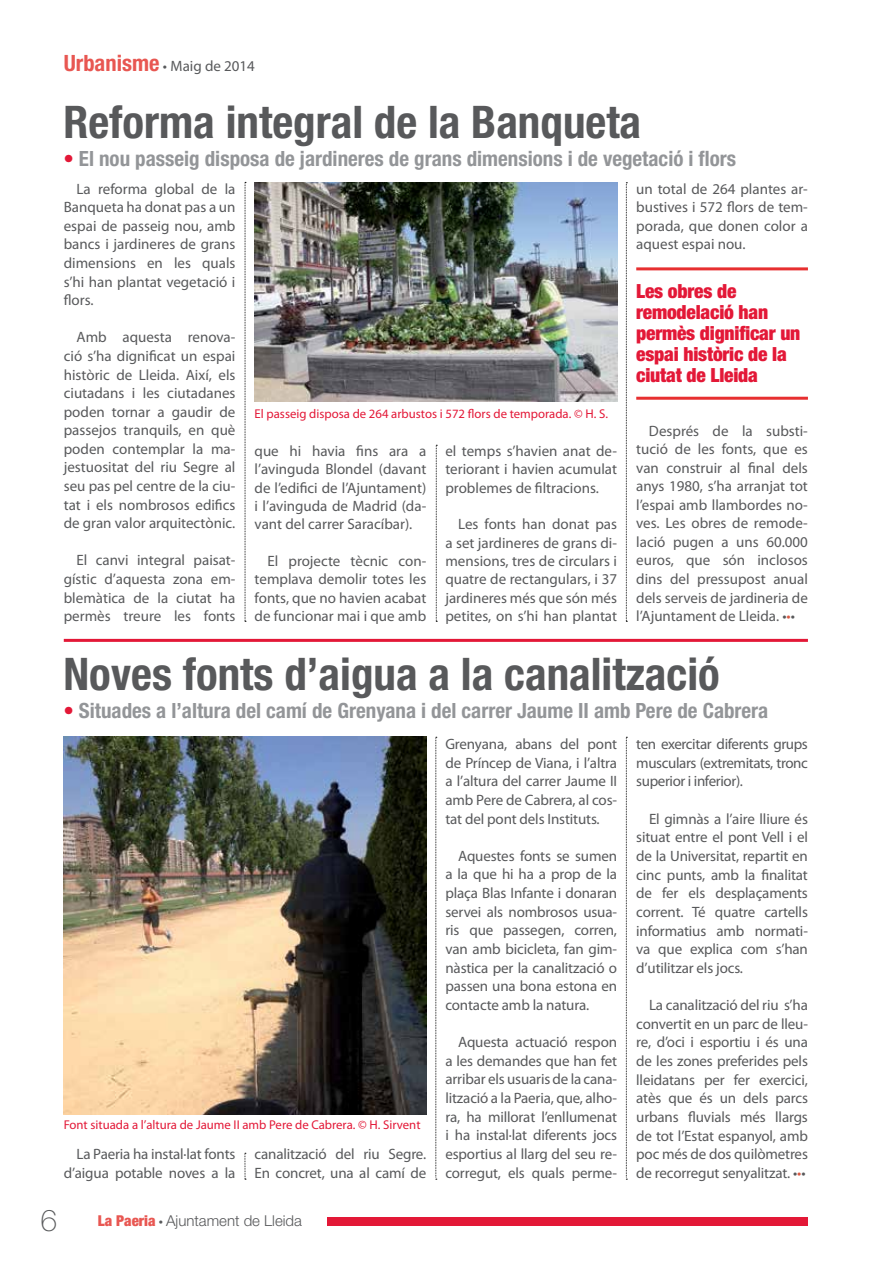
<style>
.page{position:relative;width:893px;height:1263px;background:#fff}
.page>*{position:absolute;margin:0;border:0;box-sizing:border-box;transform-origin:0 0}
.t1{font:700 condensed 45px "Helvetica Neue LT Std";color:#58595b}
.t2{font:100 30px "Helvetica Neue LT Std";color:#58595b}
.t3{font:700 condensed 21px "Helvetica Neue LT Std";color:#939598}
.t4{font:900 condensed 19.5px/21px "Helvetica Neue LT Std";letter-spacing:-.01em;color:#e31837}
.t5{font:15px/18.6px "Myriad Pro";letter-spacing:-.005em;color:#58595b;text-align:justify}
.t6{font:300 15px "Helvetica Neue LT Std";color:#58595b}
.t7{font:12.75px "Myriad Pro";color:#e31837}
.s1{font-family:"Helvetica Neue LT Std";font-weight:700;font-stretch:condensed;font-size:22.5px;color:#e85752}
.s2{color:#e31837}
.s3{color:#d95943}
.s4{font-weight:900;font-stretch:condensed;color:#e85752}
.s5{font-family:"Myriad Pro";font-weight:400}
</style>
<div class="page">
<div style="left:327px;top:1217px;width:481px;height:9px;background:#e31837"></div>
<hr style="left:64px;top:639px;width:744px;height:3px;background:#e31837">
<img style="left:255px;top:182px;width:362px;height:220px">
<img style="left:64px;top:737px;width:362px;height:377px">
<hr style="left:636px;top:267px;width:172px;height:3px;background:#e72f30">
<hr style="left:636px;top:397px;width:172px;height:3px;background:#e72f30">
<svg style="left:245px;top:182px;width:1px;height:440px"></svg>
<svg style="left:245px;top:1153px;width:1px;height:27px"></svg>
<svg style="left:435px;top:737px;width:2px;height:443px"></svg>
<svg style="left:626px;top:737px;width:1px;height:443px"></svg>
<svg style="left:436px;top:445px;width:1px;height:177px"></svg>
<svg style="left:626px;top:182px;width:1px;height:440px"></svg>
<p class="t5" style="left:64px;top:57px;width:193px"><span class="s1">Urbanisme</span> • Maig de 2014</p>
<h1 class="t1" style="left:63px;top:95px;width:579px">Reforma integral de la Banqueta</h1>
<h3 class="t3" style="left:63px;top:146px;width:674px"><span class="s2">•</span> El nou passeig disposa de jardineres de grans dimensions i de vegetació i flors</h3>
<p class="t5" style="left:64px;top:179px;width:173px;text-indent:13px">La reforma global de la Banqueta ha donat pas a un espai de passeig nou, amb bancs i jardineres de grans dimensions en les quals s’hi han plantat vegetació i flors.</p>
<p class="t5" style="left:64px;top:328px;width:173px;text-indent:13px">Amb aquesta renova&shy;ció s’ha dignificat un espai històric de Lleida. Així, els ciutadans i les ciutadanes poden tornar a gaudir de passejos tranquils, en què poden contemplar la ma&shy;jestuositat del riu Segre al seu pas pel centre de la ciu&shy;tat i els nombrosos edifics de gran valor arquitectònic.</p>
<p class="t5" style="left:64px;top:551px;width:173px;text-indent:13px">El canvi integral paisat&shy;gístic d’aquesta zona em&shy;blemàtica de la ciutat ha permès treure les fonts</p>
<p class="t7" style="left:255px;top:406px;width:355px">El passeig disposa de 264 arbustos i 572 flors de temporada. © H. S.</p>
<p class="t5" style="left:255px;top:442px;width:173px">que hi havia fins ara a l’avinguda Blondel (davant de l’edifici de l’Ajuntament) i l’avinguda de Madrid (da&shy;vant del carrer Saracíbar).</p>
<p class="t5" style="left:255px;top:552px;width:173px;text-indent:13px">El projecte tècnic con&shy;templava demolir totes les fonts, que no havien acabat de funcionar mai i que amb</p>
<p class="t5" style="left:445px;top:442px;width:173px">el temps s’havien anat de&shy;teriorant i havien acumulat problemes de filtracions.</p>
<p class="t5" style="left:445px;top:515px;width:173px;text-indent:13px">Les fonts han donat pas a set jardineres de grans di&shy;mensions, tres de circulars i quatre de rectangulars, i 37 jardineres més que són més petites, on s’hi han plantat</p>
<p class="t5" style="left:636px;top:179px;width:173px">un total de 264 plantes ar&shy;bustives i 572 flors de tem&shy;porada, que donen color a aquest espai nou.</p>
<h3 class="t4" style="left:636px;top:280px;width:166px">Les obres de remodelació han permès dignificar un espai històric de la ciutat de Lleida</h3>
<p class="t5" style="left:636px;top:421px;width:173px;text-indent:13px">Després de la substi&shy;tució de les fonts, que es van construir al final dels anys 1980, s’ha arranjat tot l’espai amb llambordes no&shy;ves. Les obres de remode&shy;lació pugen a uns 60.000 euros, que són inclosos dins del pressupost anual dels serveis de jardineria de l’Ajuntament de Lleida. •<span class="s3">•</span>•</p>
<h1 class="t1" style="left:63px;top:647px;width:658px">Noves fonts d’aigua a la canalització</h1>
<h3 class="t3" style="left:63px;top:698px;width:706px"><span class="s2">•</span> Situades a l’altura del camí de Grenyana i del carrer Jaume II amb Pere de Cabrera</h3>
<p class="t7" style="left:64px;top:1116px;width:358px">Font situada a l’altura de Jaume II amb Pere de Cabrera. © H. Sirvent</p>
<p class="t5" style="left:64px;top:1145px;width:173px;text-align:right">La Paeria ha instal·lat fonts d’aigua potable noves a la</p>
<p class="t5" style="left:255px;top:1145px;width:173px">canalització del riu Segre.<br>En concret, una al camí de</p>
<h2 class="t2" style="left:41px;top:1203px;width:18px">6</h2>
<p class="t6" style="left:98px;top:1211px;width:206px"><span class="s4">La Paeria</span> <span class="s5">•</span> Ajuntament de Lleida</p>
<p class="t5" style="left:445px;top:734px;width:173px">Grenyana, abans del pont de Príncep de Viana, i l’altra a l’altura del carrer Jaume II amb Pere de Cabrera, al cos&shy;tat del pont dels Instituts.</p>
<p class="t5" style="left:445px;top:846px;width:173px;text-indent:13px">Aquestes fonts se sumen a la que hi ha a prop de la plaça Blas Infante i donaran servei als nombrosos usua&shy;ris que passegen, corren, van amb bicicleta, fan gim&shy;nàstica per la canalització o passen una bona estona en contacte amb la natura.</p>
<p class="t5" style="left:445px;top:1032px;width:173px;text-indent:13px">Aquesta actuació respon a les demandes que han fet arribar els usuaris de la cana&shy;lització a la Paeria, que, alho&shy;ra, ha millorat l’enllumenat i ha instal·lat diferents jocs esportius al llarg del seu re&shy;corregut, els quals perme-</p>
<p class="t5" style="left:636px;top:734px;width:173px">ten exercitar diferents grups musculars (extremitats, tronc superior i inferior).</p>
<p class="t5" style="left:636px;top:809px;width:173px;text-indent:13px">El gimnàs a l’aire lliure és situat entre el pont Vell i el de la Universitat, repartit en cinc punts, amb la finalitat de fer els desplaçaments corrent. Té quatre cartells informatius amb normati&shy;va que explica com s’han d’utilitzar els jocs.</p>
<p class="t5" style="left:636px;top:995px;width:173px;text-indent:13px">La canalització del riu s’ha convertit en un parc de lleu&shy;re, d’oci i esportiu i és una de les zones preferides pels lleidatans per fer exercici, atès que és un dels parcs urbans fluvials més llargs de tot l’Estat espanyol, amb poc més de dos quilòmetres de recorregut senyalitzat. •<span class="s3">•</span>•</p>
</div>
